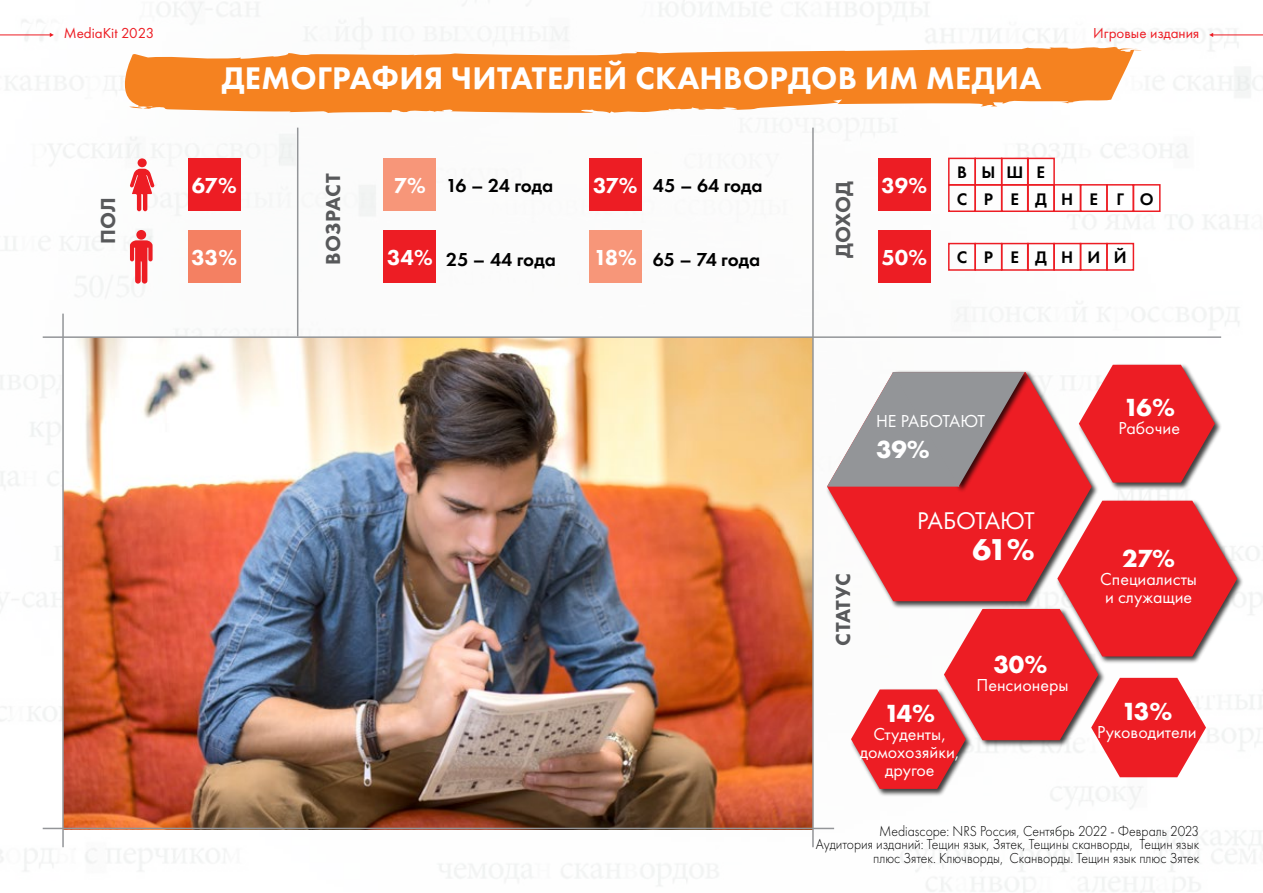
<style>
.page{position:relative;width:1263px;height:893px;background:#fff}
.page>*{position:absolute;margin:0;border:0;box-sizing:border-box;transform-origin:0 0}
.t1{font:800 32.4px "Futura PT";letter-spacing:.01em;color:#fff}
.t2{font:700 31.35px "Futura PT";color:#fff}
.t3{font:700 25.65px "Futura PT";letter-spacing:-.055em;color:#fff}
.t4{font:25.05px "Futura PT";letter-spacing:-.035em;color:#fff}
.t5{font:800 22.5px "Futura PT";color:#fff}
.t6{font:800 21px "Futura PT";letter-spacing:.01em;color:#58595b}
.t7{font:600 19.5px "Futura PT";color:#000}
.t8{font:18px/18px "Futura PT";color:#fff}
.t9{font:18px "Futura PT";letter-spacing:-.025em;color:#fff}
.t10{font:600 17.4px/26.4px "Futura PT";letter-spacing:.87em;color:#000}
.t11{font:300 15px/13.5px "Futura PT";color:#000;text-align:right;scale:.92 1}
.t12{font:15px "Futura PT";color:#ed1d24}
</style>
<div class="page">
<img style="left:0;top:0;width:1263px;height:893px">
<hr style="left:0;top:35px;width:51px;height:1px;background:#ed1d24">
<hr style="left:1211px;top:35px;width:52px;height:1px;background:#ed1d24">
<svg style="left:50px;top:33px;width:4px;height:4px"></svg>
<svg style="left:1209px;top:33px;width:4px;height:4px"></svg>
<img style="left:64px;top:338px;width:748px;height:490px">
<svg style="left:112px;top:46px;width:1029px;height:67px;fill:#f58220"></svg>
<svg style="left:130px;top:158px;width:25px;height:53px"></svg>
<svg style="left:130px;top:230px;width:23px;height:54px"></svg>
<div style="left:188px;top:158px;width:53px;height:53px;background:#ed1d24"></div>
<div style="left:878px;top:158px;width:53px;height:53px;background:#ed1d24"></div>
<div style="left:188px;top:230px;width:53px;height:53px;background:#f48062"></div>
<div style="left:878px;top:230px;width:53px;height:53px;background:#ed1d24"></div>
<div style="left:948px;top:158px;width:28px;height:28px;border:2px solid #ed1d24"></div>
<div style="left:948px;top:184px;width:28px;height:28px;border:2px solid #ed1d24"></div>
<div style="left:974px;top:158px;width:28px;height:28px;border:2px solid #ed1d24"></div>
<div style="left:974px;top:184px;width:28px;height:28px;border:2px solid #ed1d24"></div>
<div style="left:1001px;top:158px;width:28px;height:28px;border:2px solid #ed1d24"></div>
<div style="left:1001px;top:184px;width:28px;height:28px;border:2px solid #ed1d24"></div>
<div style="left:1027px;top:158px;width:28px;height:28px;border:2px solid #ed1d24"></div>
<div style="left:1027px;top:184px;width:28px;height:28px;border:2px solid #ed1d24"></div>
<div style="left:1053px;top:184px;width:28px;height:28px;border:2px solid #ed1d24"></div>
<div style="left:1080px;top:184px;width:28px;height:28px;border:2px solid #ed1d24"></div>
<div style="left:1106px;top:184px;width:28px;height:28px;border:2px solid #ed1d24"></div>
<div style="left:1133px;top:184px;width:27px;height:28px;border:2px solid #ed1d24"></div>
<div style="left:948px;top:243px;width:28px;height:28px;border:2px solid #ed1d24"></div>
<div style="left:974px;top:243px;width:28px;height:28px;border:2px solid #ed1d24"></div>
<div style="left:1001px;top:243px;width:28px;height:28px;border:2px solid #ed1d24"></div>
<div style="left:1027px;top:243px;width:28px;height:28px;border:2px solid #ed1d24"></div>
<div style="left:1053px;top:243px;width:28px;height:28px;border:2px solid #ed1d24"></div>
<div style="left:1080px;top:243px;width:28px;height:28px;border:2px solid #ed1d24"></div>
<div style="left:1106px;top:243px;width:28px;height:28px;border:2px solid #ed1d24"></div>
<hr style="left:297px;top:128px;width:1px;height:208px;background:#939598">
<hr style="left:62px;top:314px;width:2px;height:533px;background:#939598">
<div style="left:383px;top:158px;width:53px;height:53px;background:#f79679"></div>
<div style="left:589px;top:158px;width:53px;height:53px;background:#ed1d24"></div>
<div style="left:383px;top:230px;width:53px;height:53px;background:#ed1d24"></div>
<div style="left:589px;top:230px;width:53px;height:53px;background:#f79679"></div>
<hr style="left:43px;top:336px;width:1178px;height:2px;background:#939598">
<hr style="left:43px;top:828px;width:791px;height:1px;background:#939598">
<hr style="left:812px;top:128px;width:2px;height:719px;background:#939598">
<svg style="left:827px;top:372px;width:265px;height:229px;fill:#ed1d24"></svg>
<div style="left:1078px;top:363px;width:144px;height:127px;background:#000;opacity:.75"></div>
<svg style="left:1079px;top:365px;width:136px;height:118px"></svg>
<div style="left:1056px;top:499px;width:189px;height:165px;background:#000;opacity:.75"></div>
<div style="left:850px;top:688px;width:123px;height:108px;background:#000;opacity:.75"></div>
<div style="left:891px;top:370px;width:141px;height:123px;background:#000;opacity:.75"></div>
<svg style="left:827px;top:372px;width:198px;height:115px"></svg>
<svg style="left:851px;top:501px;width:386px;height:288px"></svg>
<p class="t12" style="left:64px;top:24px;width:92px">MediaKit 2023</p>
<p class="t12" style="left:1093px;top:24px;width:107px">Игровые издания</p>
<h1 class="t1" style="left:222px;top:57px;width:821px">ДЕМОГРАФИЯ ЧИТАТЕЛЕЙ СКАНВОРДОВ ИМ МЕДИА</h1>
<h3 class="t6" style="left:95px;top:244px;width:48px;rotate:-90deg">ПОЛ</h3>
<h3 class="t6" style="left:320px;top:265px;width:92px;rotate:-90deg">ВОЗРАСТ</h3>
<h3 class="t5" style="left:192px;top:172px;width:46px">67%</h3>
<h3 class="t5" style="left:881px;top:172px;width:47px">39%</h3>
<h3 class="t5" style="left:394px;top:172px;width:34px">7%</h3>
<h3 class="t5" style="left:593px;top:172px;width:46px">37%</h3>
<h3 class="t7" style="left:446px;top:174px;width:109px">16 – 24 года</h3>
<h3 class="t7" style="left:653px;top:173px;width:111px">45 – 64 года</h3>
<h3 class="t6" style="left:830px;top:258px;width:78px;rotate:-90deg">ДОХОД</h3>
<h3 class="t5" style="left:191px;top:243px;width:47px">33%</h3>
<h3 class="t5" style="left:881px;top:243px;width:47px">50%</h3>
<h3 class="t5" style="left:387px;top:243px;width:47px">34%</h3>
<h3 class="t5" style="left:594px;top:243px;width:45px">18%</h3>
<h3 class="t7" style="left:446px;top:247px;width:111px">25 – 44 года</h3>
<h3 class="t7" style="left:653px;top:247px;width:109px">65 – 74 года</h3>
<p class="t10" style="left:957px;top:159px;width:12px">В<br>С</p>
<p class="t10" style="left:981px;top:159px;width:15px">Ы<br>Р</p>
<p class="t10" style="left:1006px;top:159px;width:18px">Ш<br>Е</p>
<p class="t10" style="left:1035px;top:159px;width:120px">Е<br>ДНЕ ГО</p>
<p class="t10" style="left:957px;top:244px;width:171px">СР ЕДНИЙ</p>
<p class="t9" style="left:876px;top:410px;width:111px">НЕ РАБОТАЮТ</p>
<h3 class="t3" style="left:876px;top:433px;width:55px">39%</h3>
<h3 class="t3" style="left:1123px;top:391px;width:53px">16%</h3>
<p class="t8" style="left:1118px;top:419px;width:63px">Рабочие</p>
<h3 class="t6" style="left:830px;top:646px;width:74px;rotate:-90deg">СТАТУС</h3>
<h3 class="t4" style="left:917px;top:505px;width:119px">РАБОТАЮТ</h3>
<h2 class="t2" style="left:972px;top:529px;width:64px">61%</h2>
<h3 class="t3" style="left:1122px;top:542px;width:55px">27%</h3>
<p class="t8" style="left:1100px;top:570px;width:98px">Специалисты и служащие</p>
<h3 class="t3" style="left:884px;top:696px;width:52px">14%</h3>
<p class="t8" style="left:860px;top:724px;width:101px;text-align:center">Студенты, домохозяйки, другое</p>
<h3 class="t3" style="left:993px;top:648px;width:55px">30%</h3>
<p class="t8" style="left:976px;top:676px;width:94px">Пенсионеры</p>
<h3 class="t3" style="left:1121px;top:694px;width:52px">13%</h3>
<p class="t8" style="left:1097px;top:722px;width:101px">Руководители</p>
<p class="t11" style="left:816px;top:824px;width:418px">Mediascope: NRS Россия, Сентябрь 2022 - Февраль 2023<br>Аудитория изданий: Тещин язык, Зятек, Тещины сканворды, Тещин язык плюс Зятек. Ключворды, Сканворды. Тещин язык плюс Зятек</p>
</div>
